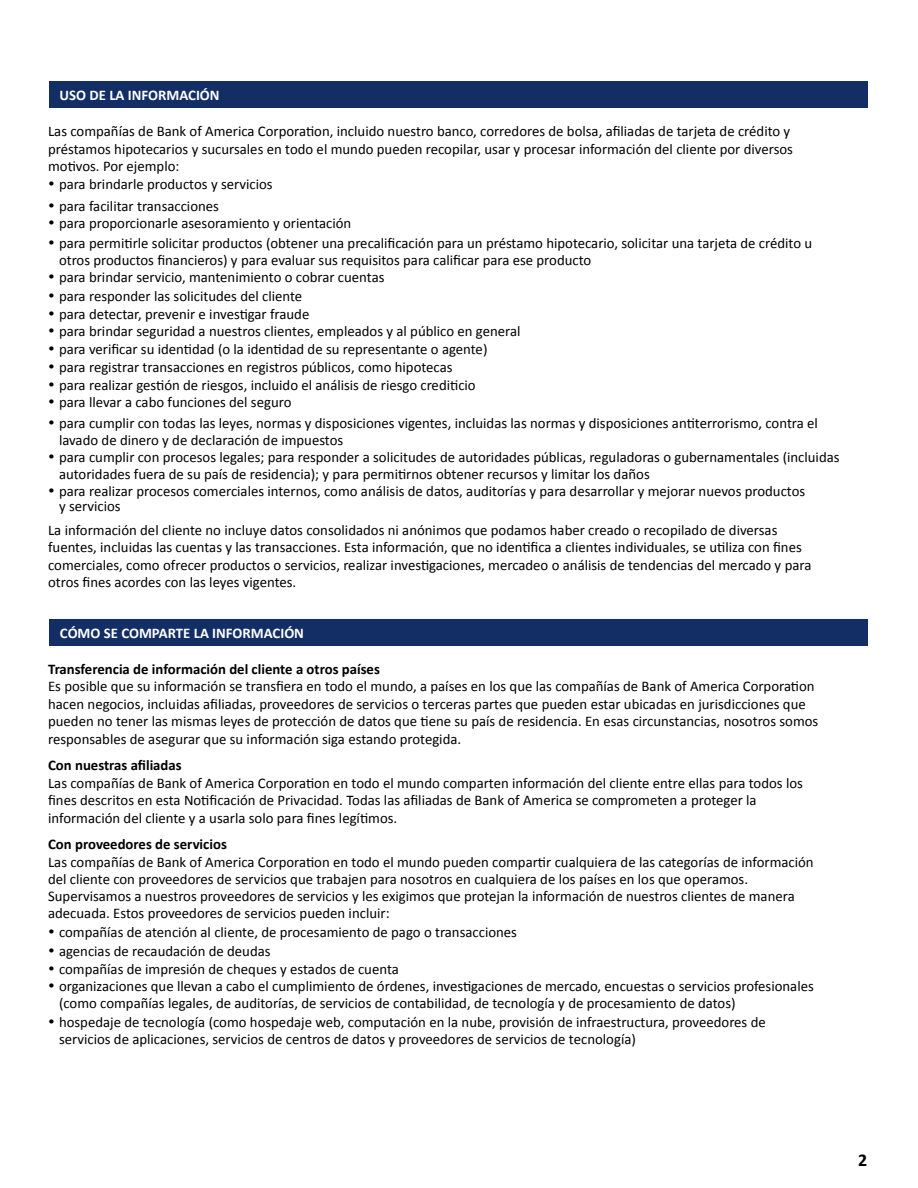
<style>
.page{position:relative;width:918px;height:1188px;background:#fff}
.page>*{position:absolute;margin:0;border:0;box-sizing:border-box;transform-origin:0 0}
.t1{font:700 18px "Calibri";color:#000}
.t2{font:14.7px/17.4px "Calibri";color:#000}
.t3{font:700 14.7px "Calibri";color:#000}
.t4{font:700 14.7px "Calibri";color:#fff}
</style>
<div class="page">
<div style="left:49px;top:81px;width:818px;height:27px;background:#132e64"></div>
<div style="left:49px;top:619px;width:819px;height:27px;background:#132e64"></div>
<h2 class="t4" style="left:60px;top:85px;width:162px">USO DE LA INFORMACIÓN</h2>
<p class="t2" style="left:48px;top:123px;width:746px">Las compañías de Bank of America Corporation, incluido nuestro banco, corredores de bolsa, afiliadas de tarjeta de crédito y préstamos hipotecarios y sucursales en todo el mundo pueden recopilar, usar y procesar información del cliente por diversos motivos. Por ejemplo:</p>
<p class="t2" style="left:48px;top:176px;width:226px">• para brindarle productos y servicios</p>
<p class="t2" style="left:48px;top:197px;width:172px">• para facilitar transacciones</p>
<p class="t2" style="left:48px;top:215px;width:305px">• para proporcionarle asesoramiento y orientación</p>
<p class="t2" style="left:59px;top:235px;width:755px;text-indent:-11px">• para permitirle solicitar productos (obtener una precalificación para un préstamo hipotecario, solicitar una tarjeta de crédito u otros productos financieros) y para evaluar sus requisitos para calificar para ese producto</p>
<p class="t2" style="left:48px;top:268px;width:338px">• para brindar servicio, mantenimiento o cobrar cuentas</p>
<p class="t2" style="left:48px;top:287px;width:256px">• para responder las solicitudes del cliente</p>
<p class="t2" style="left:48px;top:305px;width:263px">• para detectar, prevenir e investigar fraude</p>
<p class="t2" style="left:48px;top:323px;width:474px">• para brindar seguridad a nuestros clientes, empleados y al público en general</p>
<p class="t2" style="left:48px;top:341px;width:441px">• para verificar su identidad (o la identidad de su representante o agente)</p>
<p class="t2" style="left:48px;top:358px;width:406px">• para registrar transacciones en registros públicos, como hipotecas</p>
<p class="t2" style="left:48px;top:376px;width:429px">• para realizar gestión de riesgos, incluido el análisis de riesgo crediticio</p>
<p class="t2" style="left:48px;top:394px;width:245px">• para llevar a cabo funciones del seguro</p>
<p class="t2" style="left:59px;top:414px;width:760px;text-indent:-11px">• para cumplir con todas las leyes, normas y disposiciones vigentes, incluidas las normas y disposiciones antiterrorismo, contra el lavado de dinero y de declaración de impuestos</p>
<p class="t2" style="left:59px;top:448px;width:782px;text-indent:-11px">• para cumplir con procesos legales; para responder a solicitudes de autoridades públicas, reguladoras o gubernamentales (incluidas autoridades fuera de su país de residencia); y para permitirnos obtener recursos y limitar los daños</p>
<p class="t2" style="left:59px;top:484px;width:748px;line-height:14.7px;text-indent:-11px">• para realizar procesos comerciales internos, como análisis de datos, auditorías y para desarrollar y mejorar nuevos productos y servicios</p>
<p class="t2" style="left:48px;top:521px;width:765px">La información del cliente no incluye datos consolidados ni anónimos que podamos haber creado o recopilado de diversas fuentes, incluidas las cuentas y las transacciones. Esta información, que no identifica a clientes individuales, se utiliza con fines comerciales, como ofrecer productos o servicios, realizar investigaciones, mercadeo o análisis de tendencias del mercado y para otros fines acordes con las leyes vigentes.</p>
<h2 class="t4" style="left:60px;top:624px;width:246px">CÓMO SE COMPARTE LA INFORMACIÓN</h2>
<h3 class="t3" style="left:48px;top:660px;width:333px">Transferencia de información del cliente a otros países</h3>
<p class="t2" style="left:48px;top:678px;width:772px">Es posible que su información se transfiera en todo el mundo, a países en los que las compañías de Bank of America Corporation hacen negocios, incluidas afiliadas, proveedores de servicios o terceras partes que pueden estar ubicadas en jurisdicciones que pueden no tener las mismas leyes de protección de datos que tiene su país de residencia. En esas circunstancias, nosotros somos responsables de asegurar que su información siga estando protegida.</p>
<h3 class="t3" style="left:48px;top:756px;width:135px">Con nuestras afiliadas</h3>
<p class="t2" style="left:48px;top:774px;width:756px">Las compañías de Bank of America Corporation en todo el mundo comparten información del cliente entre ellas para todos los fines descritos en esta Notificación de Privacidad. Todas las afiliadas de Bank of America se comprometen a proteger la información del cliente y a usarla solo para fines legítimos.</p>
<h3 class="t3" style="left:48px;top:835px;width:180px">Con proveedores de servicios</h3>
<p class="t2" style="left:48px;top:853px;width:767px">Las compañías de Bank of America Corporation en todo el mundo pueden compartir cualquiera de las categorías de información del cliente con proveedores de servicios que trabajen para nosotros en cualquiera de los países en los que operamos.<br>Supervisamos a nuestros proveedores de servicios y les exigimos que protejan la información de nuestros clientes de manera adecuada. Estos proveedores de servicios pueden incluir:</p>
<p class="t2" style="left:48px;top:924px;width:470px">• compañías de atención al cliente, de procesamiento de pago o transacciones</p>
<p class="t2" style="left:48px;top:943px;width:224px">• agencias de recaudación de deudas</p>
<p class="t2" style="left:48px;top:961px;width:352px">• compañías de impresión de cheques y estados de cuenta</p>
<p class="t2" style="left:59px;top:978px;width:756px;text-indent:-11px">• organizaciones que llevan a cabo el cumplimiento de órdenes, investigaciones de mercado, encuestas o servicios profesionales (como compañías legales, de auditorías, de servicios de contabilidad, de tecnología y de procesamiento de datos)</p>
<p class="t2" style="left:59px;top:1013px;width:708px;text-indent:-11px">• hospedaje de tecnología (como hospedaje web, computación en la nube, provisión de infraestructura, proveedores de servicios de aplicaciones, servicios de centros de datos y proveedores de servicios de tecnología)</p>
<p class="t1" style="left:858px;top:1148px;width:11px">2</p>
</div>
